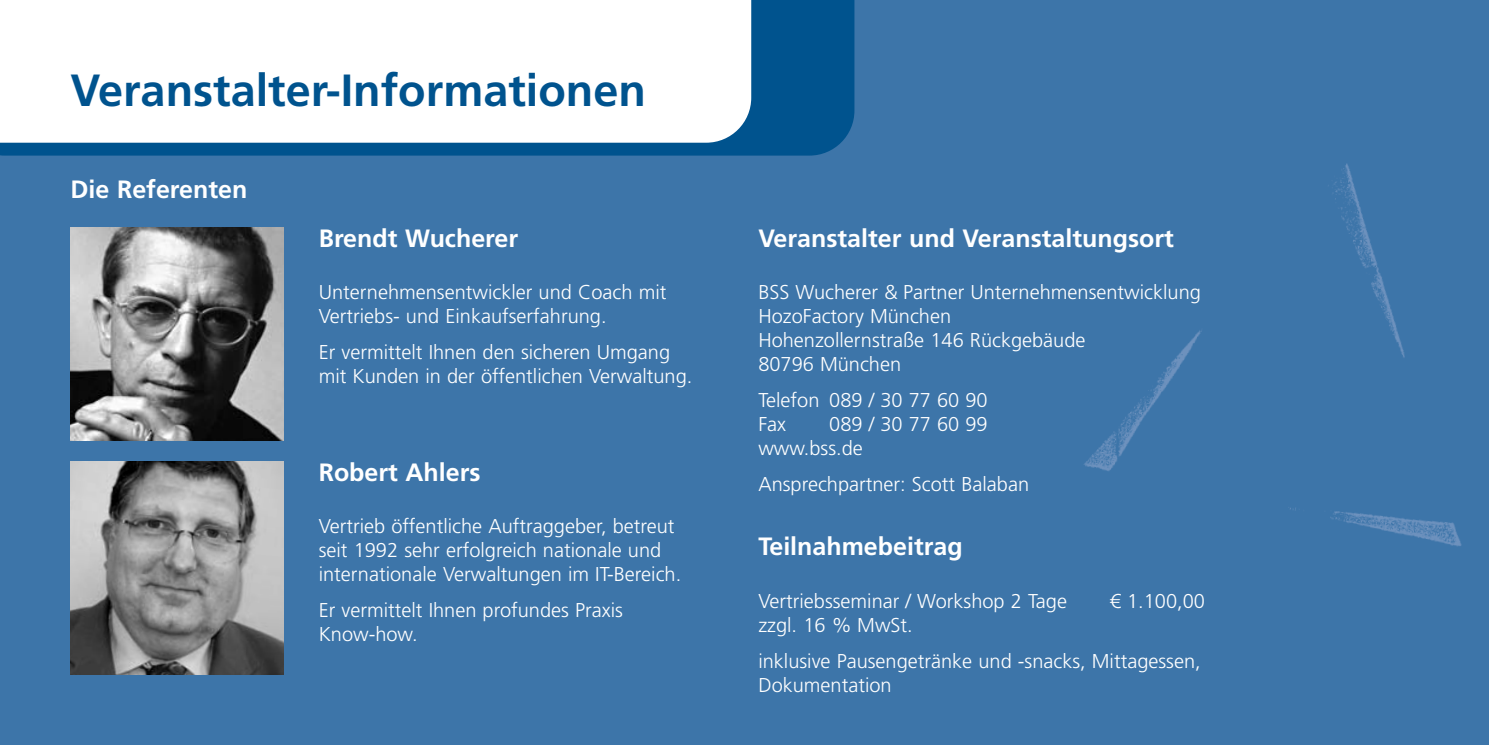
<style>
.page{position:relative;width:1489px;height:745px;background:#fff}
.page>*{position:absolute;margin:0;border:0;box-sizing:border-box;transform-origin:0 0}
.t1{font:700 45px "Frutiger";color:#00538e}
.t2{font:700 25px "Frutiger";color:#fff}
.t3{font:300 20px/24px "Frutiger";color:#fff}
</style>
<div class="page">
<div style="left:0;top:1px;width:1488px;height:743px;background:#3d75a9"></div>
<img style="left:1084px;top:163px;width:378px;height:384px">
<div style="left:0;top:1px;width:854px;height:154px;background:#00538e"></div>
<div style="left:0;top:1px;width:751px;height:142px;background:#fff"></div>
<img style="left:71px;top:228px;width:212px;height:212px">
<img style="left:71px;top:461px;width:212px;height:213px">
<h1 class="t1" style="left:71px;top:72px;width:577px">Veranstalter-Informationen</h1>
<p class="t2" style="left:71px;top:179px;width:178px">Die Referenten</p>
<p class="t2" style="left:319px;top:228px;width:201px">Brendt Wucherer</p>
<p class="t3" style="left:319px;top:281px;width:349px">Unternehmensentwickler und Coach mit<br>Vertriebs- und Einkaufserfahrung.</p>
<p class="t3" style="left:319px;top:341px;width:375px">Er vermittelt Ihnen den sicheren Umgang mit Kunden in der öffentlichen Verwaltung.</p>
<p class="t2" style="left:319px;top:461px;width:163px">Robert Ahlers</p>
<p class="t3" style="left:319px;top:515px;width:364px">Vertrieb öffentliche Auftraggeber, betreut seit 1992 sehr erfolgreich nationale und internationale Verwaltungen im IT-Bereich.</p>
<p class="t3" style="left:319px;top:599px;width:306px">Er vermittelt Ihnen profundes Praxis<br>Know-how.</p>
<p class="t2" style="left:758px;top:228px;width:417px">Veranstalter und Veranstaltungsort</p>
<p class="t3" style="left:758px;top:281px;width:444px">BSS Wucherer &amp; Partner Unternehmensentwicklung<br>HozoFactory München<br>Hohenzollernstraße 146 Rückgebäude<br>80796 München</p>
<p class="t3" style="left:758px;top:389px;width:231px">Telefon 089 / 30 77 60 90<br>Fax</p>
<p class="t3" style="left:758px;top:413px;width:231px;text-indent:71px">089 / 30 77 60 99 www.bss.de</p>
<p class="t3" style="left:758px;top:473px;width:272px">Ansprechpartner: Scott Balaban</p>
<p class="t2" style="left:758px;top:536px;width:206px">Teilnahmebeitrag</p>
<p class="t3" style="left:758px;top:590px;width:310px">Vertriebsseminar / Workshop 2 Tage</p>
<p class="t3" style="left:1109px;top:590px;width:97px">€ 1.100,00</p>
<p class="t3" style="left:758px;top:608px;width:444px;line-height:36px">zzgl. 16 % MwSt.<br>inklusive Pausengetränke und -snacks, Mittagessen,</p>
<p class="t3" style="left:758px;top:674px;width:135px">Dokumentation</p>
</div>
